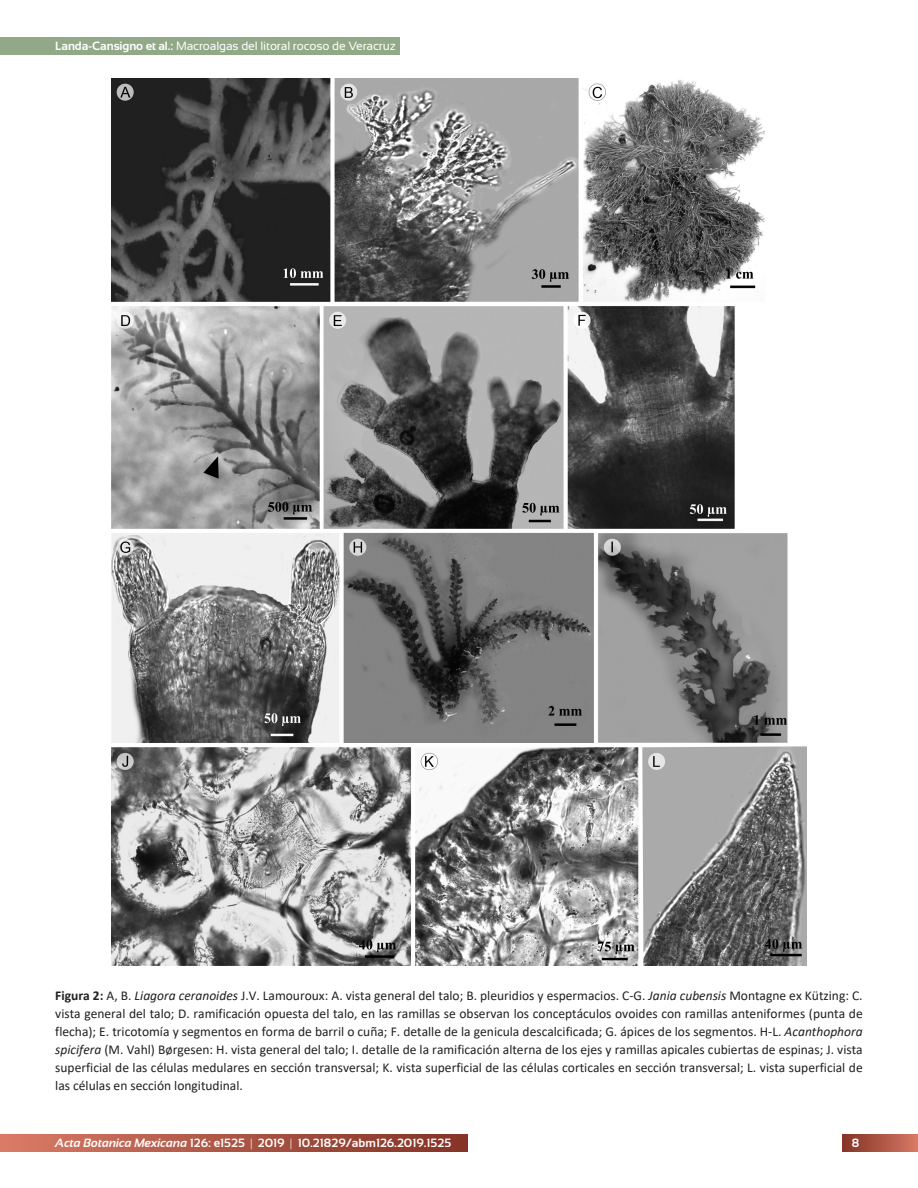
<style>
.page{position:relative;width:918px;height:1188px;background:#fff}
.page>*{position:absolute;margin:0;border:0;box-sizing:border-box;transform-origin:0 0}
.piefigura{font:13.5px/18px "Calibri";color:#231f20;text-align:justify}
.t1{font:700 12px "Sansation";color:#fff}
.t2{font:12px "Sansation";letter-spacing:-.01em;color:#fff}
.s1{font-weight:700}
.s2{font-style:italic}
.s3{font-weight:300}
</style>
<div class="page">
<div style="left:842px;top:1134px;width:76px;height:17px;background:linear-gradient(to right,#833325,#d67863)"></div>
<div style="left:0;top:1134px;width:467px;height:17px;background:linear-gradient(to right,#d87a65,#833225)"></div>
<div style="left:0;top:37px;width:400px;height:17px;background:#91a987"></div>
<img style="left:111px;top:78px;width:696px;height:887px">
<p class="t2" style="left:55px;top:39px;width:342px"><span class="s1">Landa-Cansigno et al.:</span> Macroalgas del litoral rocoso de Veracruz</p>
<p class="piefigura" style="left:55px;top:986px;width:809px"><span class="s1">Figura 2:</span> A, B. <span class="s2">Liagora ceranoides</span> J.V. Lamouroux: A. vista general del talo; B. pleuridios y espermacios. C-G. <span class="s2">Jania cubensis</span> Montagne ex Kützing: C. vista general del talo; D. ramificación opuesta del talo, en las ramillas se observan los conceptáculos ovoides con ramillas anteniformes (punta de flecha); E. tricotomía y segmentos en forma de barril o cuña; F. detalle de la genicula descalcificada; G. ápices de los segmentos. H-L. <span class="s2">Acanthophora spicifera</span> (M. Vahl) Børgesen: H. vista general del talo; I. detalle de la ramificación alterna de los ejes y ramillas apicales cubiertas de espinas; J. vista superficial de las células medulares en sección transversal; K. vista superficial de las células corticales en sección transversal; L. vista superficial de las células en sección longitudinal.</p>
<p class="t1" style="left:55px;top:1136px;width:397px"><span class="s2">Acta Botanica Mexicana</span> 126: e1525 <span class="s3">|</span> 2019 <span class="s3">|</span> 10.21829/abm126.2019.1525</p>
<p class="t1" style="left:852px;top:1136px;width:9px">8</p>
</div>
